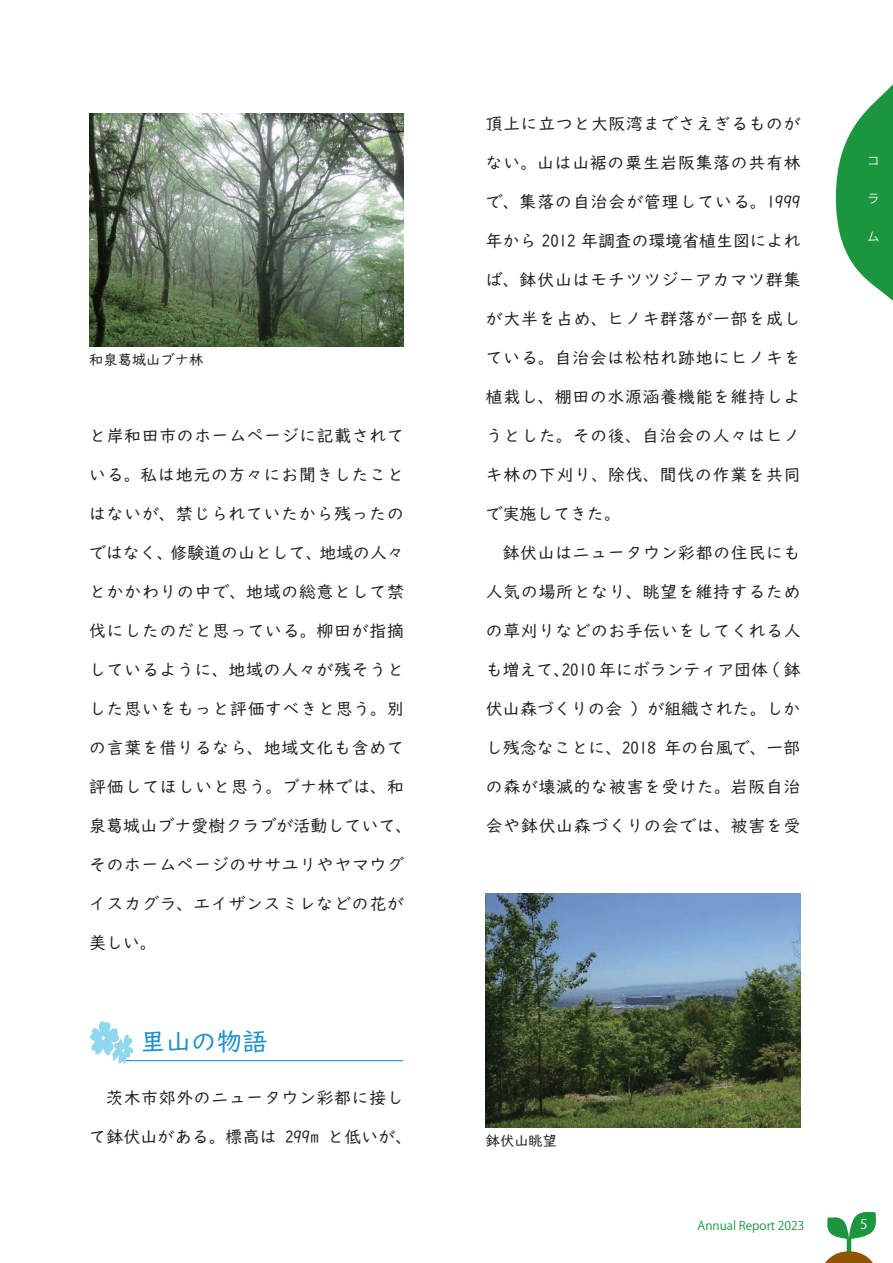
<style>
.page{position:relative;width:893px;height:1263px;background:#fff}
.page>*{position:absolute;margin:0;border:0;box-sizing:border-box;transform-origin:0 0}
.t1{font:25.5px "UD Digi Kyokasho N R";color:#1d90d0}
.t2{font:16.8px "UD Digi Kyokasho N R";letter-spacing:.045em;color:#231f20}
.t3{font:16.8px "UD Digi Kyokasho N R";color:#231f20}
.t4{font:16.8px "UD Digi Kyokasho N R";letter-spacing:.015em;color:#231f20}
.t5{font:16.8px "UD Digi Kyokasho N R";letter-spacing:.01em;color:#231f20}
.t6{font:14.25px "UD Digi Kyokasho N R";color:#231f20}
.t7{font:13.5px "Koz Go Pr 6 N";color:#fff}
.t8{font:12px "Koz Go Pr 6 N";color:#1b953e}
.t9{font:12px "Koz Go Pr 6 N";color:#fff}
</style>
<div class="page">
<svg style="left:836px;top:84px;width:57px;height:217px"></svg>
<svg style="left:825px;top:1211px;width:51px;height:52px"></svg>
<hr style="left:124px;top:1060px;width:279px;height:1px;background:#1d90d0">
<svg style="left:90px;top:1021px;width:44px;height:43px"></svg>
<img style="left:89px;top:113px;width:315px;height:234px">
<img style="left:486px;top:893px;width:314px;height:234px">
<p class="t6" style="left:89px;top:352px;width:115px">和泉葛城山ブナ林</p>
<p class="t2" style="left:89px;top:426px;width:316px">と岸和田市のホームページに記載されて</p>
<p class="t2" style="left:89px;top:465px;width:316px">いる。私は地元の方々にお聞きしたこと</p>
<p class="t2" style="left:89px;top:504px;width:316px">はないが、禁じられていたから残ったの</p>
<p class="t3" style="left:89px;top:543px;width:316px">ではなく、修験道の山として、地域の人々</p>
<p class="t2" style="left:89px;top:582px;width:316px">とかかわりの中で、地域の総意として禁</p>
<p class="t2" style="left:89px;top:621px;width:316px">伐にしたのだと思っている。柳田が指摘</p>
<p class="t2" style="left:89px;top:660px;width:316px">しているように、地域の人々が残そうと</p>
<p class="t2" style="left:89px;top:699px;width:316px">した思いをもっと評価すべきと思う。別</p>
<p class="t2" style="left:89px;top:738px;width:316px">の言葉を借りるなら、地域文化も含めて</p>
<p class="t2" style="left:89px;top:777px;width:316px">評価してほしいと思う。ブナ林では、和</p>
<p class="t5" style="left:89px;top:816px;width:325px">泉葛城山ブナ愛樹クラブが活動していて、</p>
<p class="t2" style="left:89px;top:855px;width:316px">そのホームページのササユリやヤマウグ</p>
<p class="t2" style="left:89px;top:894px;width:316px">イスカグラ、エイザンスミレなどの花が</p>
<p class="t2" style="left:89px;top:933px;width:69px">美しい。</p>
<h1 class="t1" style="left:89px;top:1027px;width:180px">　 里山の物語</h1>
<p class="t2" style="left:89px;top:1088px;width:316px">　茨木市郊外のニュータウン彩都に接し</p>
<p class="t4" style="left:89px;top:1127px;width:325px">て鉢伏山がある。標高は 299m と低いが、</p>
<p class="t2" style="left:486px;top:114px;width:316px">頂上に立つと大阪湾までさえぎるものが</p>
<p class="t2" style="left:486px;top:153px;width:316px">ない。山は山裾の粟生岩阪集落の共有林</p>
<p class="t2" style="left:486px;top:192px;width:316px">で、集落の自治会が管理している。1999</p>
<p class="t3" style="left:486px;top:231px;width:316px">年から 2012 年調査の環境省植生図によれ</p>
<p class="t2" style="left:486px;top:270px;width:316px">ば、鉢伏山はモチツツジ－アカマツ群集</p>
<p class="t2" style="left:486px;top:309px;width:316px">が大半を占め、ヒノキ群落が一部を成し</p>
<p class="t2" style="left:486px;top:348px;width:316px">ている。自治会は松枯れ跡地にヒノキを</p>
<p class="t2" style="left:486px;top:387px;width:316px">植栽し、棚田の水源涵養機能を維持しよ</p>
<p class="t2" style="left:486px;top:426px;width:316px">うとした。その後、自治会の人々はヒノ</p>
<p class="t2" style="left:486px;top:465px;width:316px">キ林の下刈り、除伐、間伐の作業を共同</p>
<p class="t3" style="left:486px;top:504px;width:136px">で実施してきた。</p>
<p class="t2" style="left:486px;top:543px;width:316px">　鉢伏山はニュータウン彩都の住民にも</p>
<p class="t2" style="left:486px;top:582px;width:316px">人気の場所となり、眺望を維持するため</p>
<p class="t2" style="left:486px;top:621px;width:316px">の草刈りなどのお手伝いをしてくれる人</p>
<p class="t3" style="left:486px;top:660px;width:316px">も増えて、2010 年にボランティア団体 ( 鉢</p>
<p class="t5" style="left:486px;top:699px;width:316px">伏山森づくりの会 ) が組織された。しか</p>
<p class="t4" style="left:486px;top:738px;width:316px">し残念なことに、2018 年の台風で、一部</p>
<p class="t2" style="left:486px;top:777px;width:316px">の森が壊滅的な被害を受けた。岩阪自治</p>
<p class="t2" style="left:486px;top:816px;width:316px">会や鉢伏山森づくりの会では、被害を受</p>
<p class="t9" style="left:867px;top:153px;width:12px">コ</p>
<p class="t9" style="left:867px;top:192px;width:12px">ラ</p>
<p class="t9" style="left:867px;top:230px;width:13px">ム</p>
<p class="t6" style="left:486px;top:1132px;width:73px">鉢伏山眺望</p>
<p class="t8" style="left:698px;top:1219px;width:108px">Annual Report 2023</p>
<p class="t7" style="left:860px;top:1216px;width:9px">5</p>
</div>
